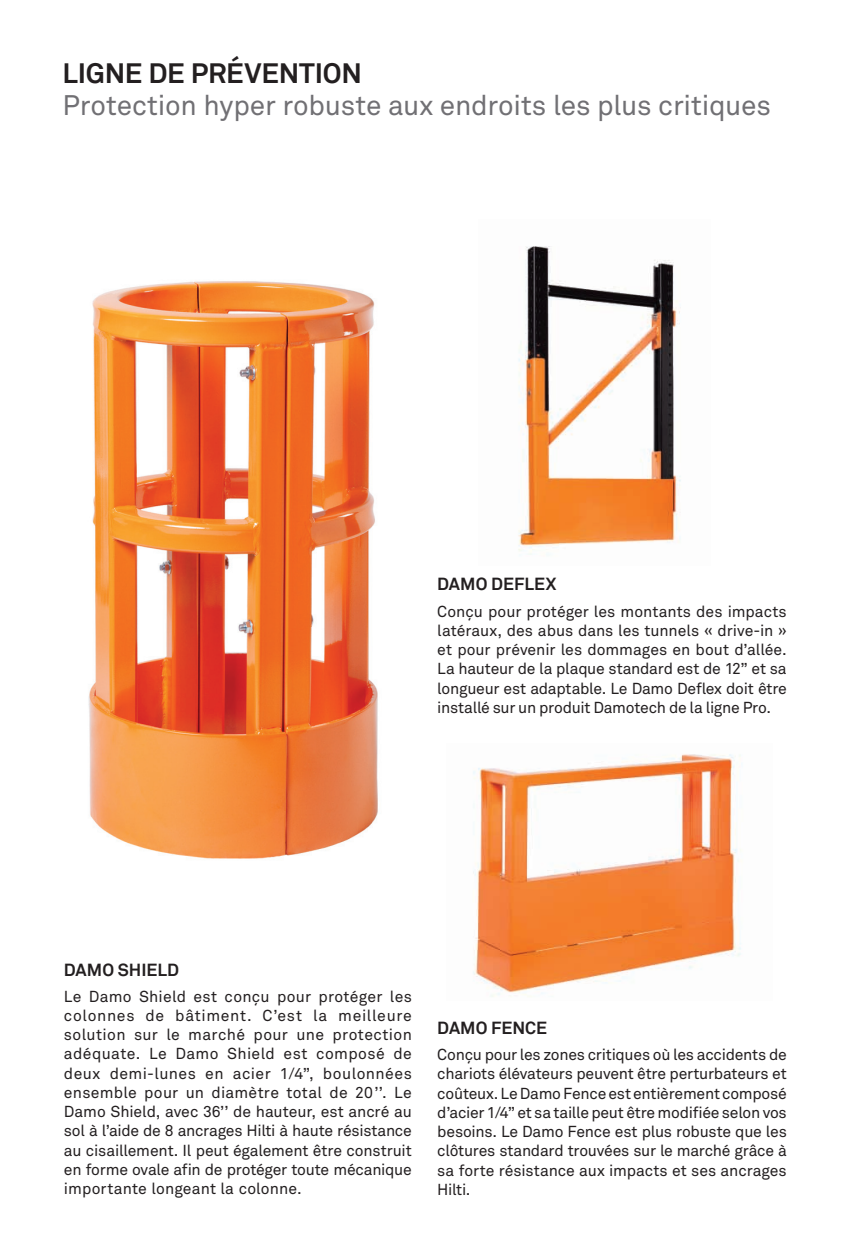
<style>
.page{position:relative;width:851px;height:1260px;background:#fff}
.page>*{position:absolute;margin:0;border:0;box-sizing:border-box;transform-origin:0 0}
.t1{font:28px "Akkurat";letter-spacing:-.01em;color:#717074}
.t2{font:700 28px "Akkurat";letter-spacing:-.005em;color:#231f20}
.Small_Product_Titles{font:700 17.5px "Akkurat";color:#231f20}
.Regular_Text_Boxes{font:15.75px/19.2px "Akkurat";letter-spacing:-.01em;color:#231f20;text-align:justify}
</style>
<div class="page">
<img style="left:473px;top:754px;width:268px;height:243px">
<img style="left:518px;top:246px;width:163px;height:309px">
<img style="left:88px;top:281px;width:290px;height:578px">
<p class="t2" style="left:63px;top:56px;width:301px">LIGNE DE PRÉVENTION</p>
<p class="t1" style="left:63px;top:89px;width:710px">Protection hyper robuste aux endroits les plus critiques</p>
<p class="Small_Product_Titles" style="left:437px;top:573px;width:120px">DAMO DEFLEX</p>
<p class="Regular_Text_Boxes" style="left:437px;top:602px;width:351px">Conçu pour protéger les montants des impacts latéraux, des abus dans les tunnels « drive-in » et pour prévenir les dommages en bout d’allée.<br>La hauteur de la plaque standard est de 12” et sa longueur est adaptable. Le Damo Deflex doit être installé sur un produit Damotech de la ligne Pro.</p>
<p class="Small_Product_Titles" style="left:64px;top:958px;width:117px">DAMO SHIELD</p>
<p class="Regular_Text_Boxes" style="left:64px;top:987px;width:349px">Le Damo Shield est conçu pour protéger les colonnes de bâtiment. C’est la meilleure solution sur le marché pour une protection adéquate. Le Damo Shield est composé de deux demi-lunes en acier 1/4”, boulonnées ensemble pour un diamètre total de 20’’. Le Damo Shield, avec 36’’ de hauteur, est ancré au sol à l’aide de 8 ancrages Hilti à haute résistance au cisaillement. Il peut également être construit en forme ovale afin de protéger toute mécanique importante longeant la colonne.</p>
<p class="Small_Product_Titles" style="left:437px;top:1017px;width:111px">DAMO FENCE</p>
<p class="Regular_Text_Boxes" style="left:437px;top:1046px;width:351px">Conçu pour les zones critiques où les accidents de chariots élévateurs peuvent être perturbateurs et coûteux. Le Damo Fence est entièrement composé d’acier 1/4” et sa taille peut être modifiée selon vos besoins. Le Damo Fence est plus robuste que les clôtures standard trouvées sur le marché grâce à sa forte résistance aux impacts et ses ancrages Hilti.</p>
</div>
